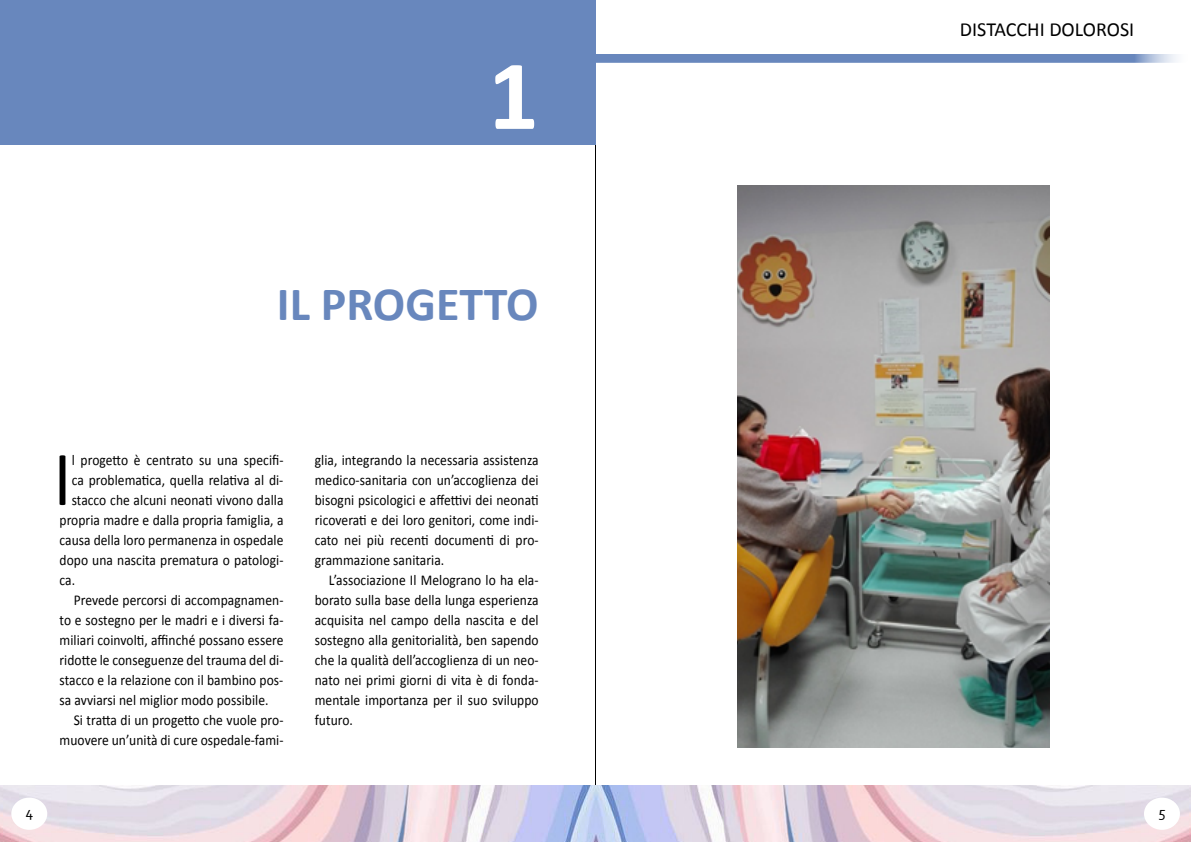
<style>
.page{position:relative;width:1191px;height:842px;background:#fff}
.page>*{position:absolute;margin:0;border:0;box-sizing:border-box;transform-origin:0 0}
.t1{font:700 100px "Calibri";color:#fff}
.t2{font:78px "Calibri";color:#000;scale:.9 1}
.t3{font:700 48px "Calibri";color:#6887bd}
.t4{font:20px "Calibri";color:#000}
.t5{font:15px/20px "Calibri";letter-spacing:.005em;color:#000;text-align:justify;scale:.9 1}
.t6{font:15px "Corbel";color:#000}
</style>
<div class="page">
<div style="left:0;top:54px;width:1191px;height:8px;background:#6887bd"></div>
<hr style="left:595px;top:0;width:1px;height:842px;background:#000">
<div style="left:0;top:0;width:596px;height:145px;background:#6887bd"></div>
<img style="left:737px;top:186px;width:312px;height:561px">
<img style="left:0;top:785px;width:1191px;height:57px">
<div style="left:11px;top:798px;width:36px;height:32px;background:#fff;border-radius:50%"></div>
<div style="left:1144px;top:798px;width:35px;height:32px;background:#fff;border-radius:50%"></div>
<h1 class="t1" style="left:488px;top:32px;width:52px">1</h1>
<h3 class="t3" style="left:277px;top:273px;width:263px">IL PROGETTO</h3>
<h2 class="t2" style="left:54px;top:430px;width:21px">I</h2>
<p class="t5" style="left:72px;top:450px;width:237px">l progetto è centrato su una specifi-</p>
<p class="t5" style="left:72px;top:470px;width:237px">ca problematica, quella relativa al di-</p>
<p class="t5" style="left:72px;top:490px;width:237px">stacco che alcuni neonati vivono dalla</p>
<p class="t5" style="left:60px;top:510px;width:250px">propria madre e dalla propria famiglia, a</p>
<p class="t5" style="left:60px;top:530px;width:250px">causa della loro permanenza in ospedale</p>
<p class="t5" style="left:60px;top:550px;width:250px">dopo una nascita prematura o patologi-</p>
<p class="t5" style="left:60px;top:570px;width:19px">ca.</p>
<p class="t5" style="left:74px;top:590px;width:235px">Prevede percorsi di accompagnamen-</p>
<p class="t5" style="left:60px;top:610px;width:250px">to e sostegno per le madri e i diversi fa-</p>
<p class="t5" style="left:60px;top:630px;width:250px">miliari coinvolti, affinché possano essere</p>
<p class="t5" style="left:60px;top:650px;width:250px">ridotte le conseguenze del trauma del di-</p>
<p class="t5" style="left:60px;top:670px;width:250px">stacco e la relazione con il bambino pos-</p>
<p class="t5" style="left:60px;top:690px;width:234px">sa avviarsi nel miglior modo possibile.</p>
<p class="t5" style="left:74px;top:710px;width:234px">Si tratta di un progetto che vuole pro-</p>
<p class="t5" style="left:60px;top:730px;width:250px">muovere un’unità di cure ospedale-fami-</p>
<p class="t5" style="left:315px;top:450px;width:250px">glia, integrando la necessaria assistenza medico-sanitaria con un’accoglienza dei bisogni psicologici e affettivi dei neonati ricoverati e dei loro genitori, come indi&shy;cato nei più recenti documenti di pro&shy;grammazione sanitaria.</p>
<p class="t5" style="left:315px;top:570px;width:250px;text-indent:14px">L’associazione Il Melograno lo ha ela&shy;borato sulla base della lunga esperienza acquisita nel campo della nascita e del sostegno alla genitorialità, ben sapendo che la qualità dell’accoglienza di un neo&shy;nato nei primi giorni di vita è di fonda&shy;mentale importanza per il suo sviluppo futuro.</p>
<h3 class="t4" style="left:960px;top:17px;width:176px">DISTACCHI DOLOROSI</h3>
<p class="t6" style="left:25px;top:803px;width:9px">4</p>
<p class="t6" style="left:1158px;top:803px;width:9px">5</p>
</div>
